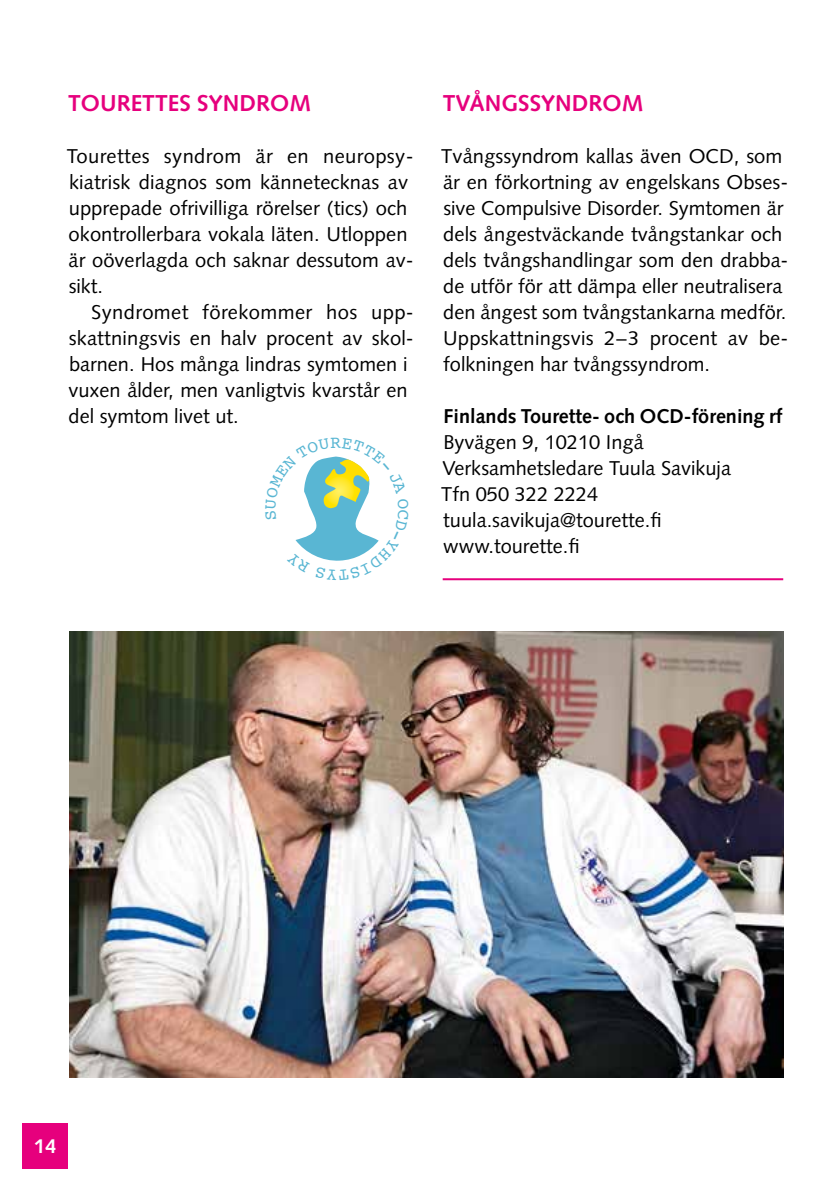
<style>
.page{position:relative;width:840px;height:1191px;background:#fff}
.page>*{position:absolute;margin:0;border:0;box-sizing:border-box;transform-origin:0 0}
.t1{font:700 23px "Syntax LT Std";color:#e6007d}
.t2{font:20px/26px "Syntax LT Std";color:#000}
.t3{font:700 20px "Syntax LT Std";color:#000}
.t4{font:700 20px "Syntax LT Std";color:#fff}
</style>
<div class="page">
<div style="left:23px;top:1123px;width:45px;height:45px;background:#e6007d"></div>
<hr style="left:442px;top:578px;width:340px;height:2px;background:#e6007d">
<img style="left:69px;top:631px;width:713px;height:446px">
<svg style="left:295px;top:456px;width:84px;height:105px"></svg>
<p class="t1" style="left:68px;top:90px;width:244px">TOURETTES SYNDROM</p>
<p class="t2" style="left:67px;top:143px;width:348px">Tourettes syndrom är en neuropsy&shy;kiatrisk diagnos som kännetecknas av upprepade ofrivilliga rörelser (tics) och okontrollerbara vokala läten. Utloppen är oöverlagda och saknar dessutom av&shy;sikt.</p>
<p class="t2" style="left:68px;top:299px;width:346px;text-indent:23px">Syndromet förekommer hos upp&shy;skattningsvis en halv procent av skol&shy;barnen. Hos många lindras symtomen i vuxen ålder, men vanligtvis kvarstår en del symtom livet ut.</p>
<p class="t1" style="left:442px;top:90px;width:202px">TVÅNGSSYNDROM</p>
<p class="t2" style="left:441px;top:143px;width:348px">Tvångssyndrom kallas även OCD, som är en förkortning av engelskans Obses&shy;sive Compulsive Disorder. Symtomen är dels ångestväckande tvångstankar och dels tvångshandlingar som den drabba&shy;de utför för att dämpa eller neutralisera den ångest som tvångstankarna medför.<br>Uppskattningsvis 2−3 procent av be&shy;folkningen har tvångssyndrom.</p>
<p class="t3" style="left:443px;top:405px;width:340px">Finlands Tourette- och OCD-förening rf</p>
<p class="t2" style="left:441px;top:429px;width:291px">Byvägen 9, 10210 Ingå<br>Verksamhetsledare Tuula Savikuja<br>Tfn 050 322 2224 tuula.savikuja@tourette.fi www.tourette.fi</p>
<p class="t4" style="left:34px;top:1134px;width:24px">14</p>
</div>
